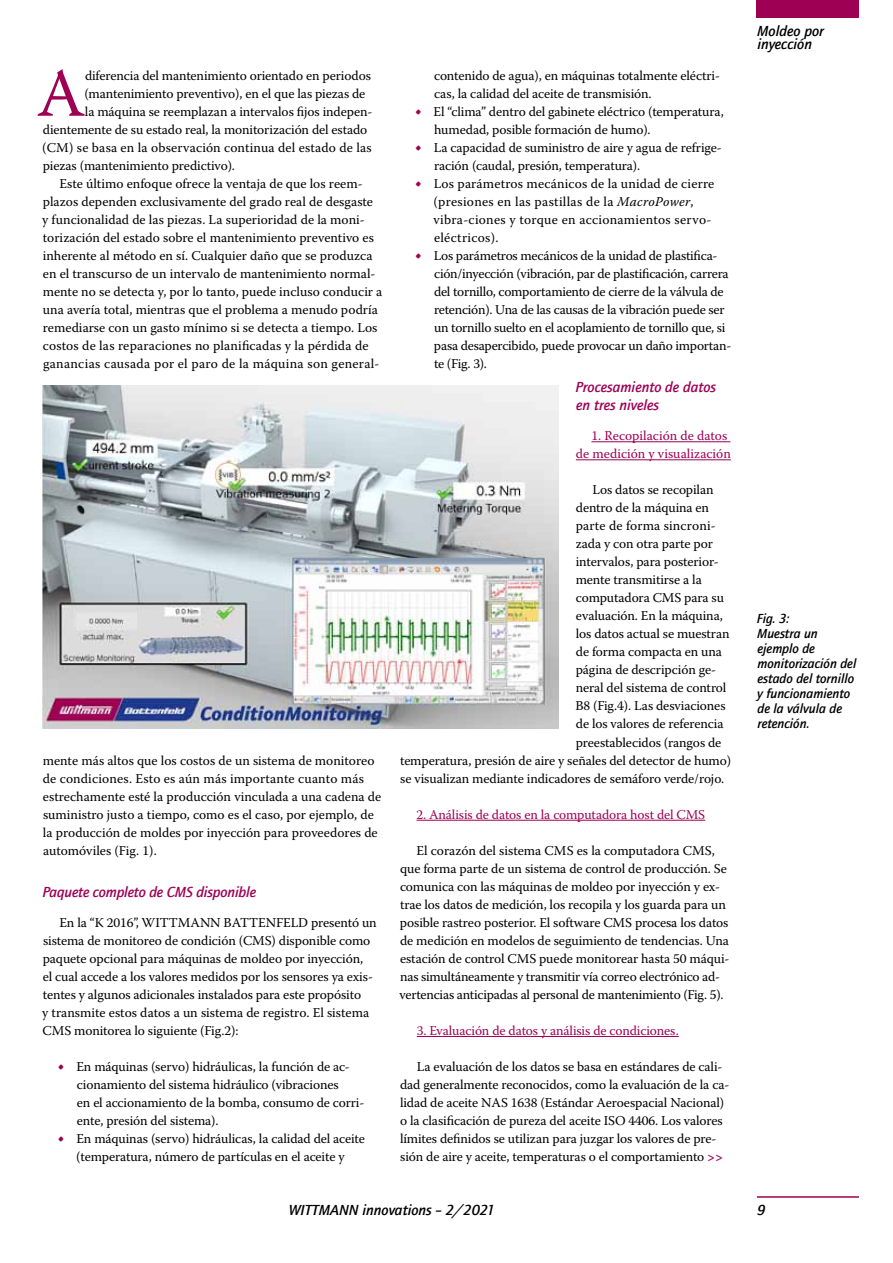
<style>
.page{position:relative;width:893px;height:1263px;background:#fff}
.page>*{position:absolute;margin:0;border:0;box-sizing:border-box;transform-origin:0 0}
.t1{font:68.25px "Warnock Pro";color:#9e0054}
.t2{font:italic 500 15px/18px "Quay Sans ITC Com";letter-spacing:-.01em;color:#9e0054}
.t3{font:italic 500 15px/13.5px "Quay Sans ITC Com";color:#000}
.t4{font:13.5px/18px "Warnock Pro";letter-spacing:-.01em;color:#000}
.t5{font:13.5px/18px "Warnock Pro";letter-spacing:.02em;color:#000}
.t6{font:13.5px/18px "Warnock Pro";letter-spacing:-.005em;color:#9e0054;text-align:right}
.t7{font:13.5px "Warnock Pro";letter-spacing:.01em;color:#000}
.t8{font:italic 500 13.5px/15px "Quay Sans ITC Com";color:#000}
.s1{font-size:18px;color:#9e0054}
.s2{font-style:italic}
.s3{font-weight:700;color:#9e0054}
</style>
<div class="page">
<div style="left:757px;top:0;width:102px;height:18px;background:#9e0054"></div>
<hr style="left:757px;top:1196px;width:102px;height:2px;background:#9e0054">
<hr style="left:591px;top:441px;width:139px;height:1px;background:#9e0054">
<hr style="left:576px;top:459px;width:155px;height:1px;background:#9e0054">
<hr style="left:416px;top:820px;width:289px;height:1px;background:#9e0054">
<hr style="left:417px;top:1036px;width:262px;height:1px;background:#9e0054">
<img style="left:43px;top:386px;width:515px;height:342px">
<h1 class="t1" style="left:37px;top:52px;width:50px">A</h1>
<p class="t4" style="left:85px;top:66px;width:287px">diferencia del mantenimiento orientado en periodos</p>
<p class="t4" style="left:84px;top:84px;width:283px">(mantenimiento preventivo), en el que las piezas de</p>
<p class="t4" style="left:85px;top:102px;width:289px">la máquina se reemplazan a intervalos fijos indepen-</p>
<p class="t4" style="left:43px;top:120px;width:326px">dientemente de su estado real, la monitorización del estado</p>
<p class="t7" style="left:42px;top:139px;width:331px">(CM) se basa en la observación continua del estado de las</p>
<p class="t4" style="left:43px;top:156px;width:194px">piezas (mantenimiento predictivo).</p>
<p class="t4" style="left:59px;top:174px;width:305px">Este último enfoque ofrece la ventaja de que los reem-</p>
<p class="t4" style="left:43px;top:192px;width:332px">plazos dependen exclusivamente del grado real de desgaste</p>
<p class="t4" style="left:42px;top:210px;width:324px">y funcionalidad de las piezas. La superioridad de la moni-</p>
<p class="t4" style="left:43px;top:228px;width:333px">torización del estado sobre el mantenimiento preventivo es</p>
<p class="t4" style="left:43px;top:246px;width:331px">inherente al método en sí. Cualquier daño que se produzca</p>
<p class="t4" style="left:43px;top:264px;width:334px">en el transcurso de un intervalo de mantenimiento normal-</p>
<p class="t4" style="left:43px;top:282px;width:341px">mente no se detecta y, por lo tanto, puede incluso conducir a</p>
<p class="t4" style="left:43px;top:300px;width:337px">una avería total, mientras que el problema a menudo podría</p>
<p class="t4" style="left:43px;top:318px;width:336px">remediarse con un gasto mínimo si se detecta a tiempo. Los</p>
<p class="t7" style="left:43px;top:337px;width:327px">costos de las reparaciones no planificadas y la pérdida de</p>
<p class="t5" style="left:43px;top:354px;width:338px">ganancias causada por el paro de la máquina son general-</p>
<p class="t4" style="left:43px;top:751px;width:340px">mente más altos que los costos de un sistema de monitoreo de condiciones. Esto es aún más importante cuanto más estrechamente esté la producción vinculada a una cadena de suministro justo a tiempo, como es el caso, por ejemplo, de la producción de moldes por inyección para proveedores de automóviles (Fig. 1).</p>
<p class="t2" style="left:43px;top:882px;width:215px">Paquete completo de CMS disponible</p>
<p class="t4" style="left:42px;top:913px;width:336px;text-indent:17px">En la “K 2016”, WITTMANN BATTENFELD presentó un sistema de monitoreo de condición (CMS) disponible como paquete opcional para máquinas de moldeo por inyección,<br>el cual accede a los valores medidos por los sensores ya exis&shy;tentes y algunos adicionales instalados para este propósito<br>y transmite estos datos a un sistema de registro. El sistema CMS monitorea lo siguiente (Fig.2):</p>
<p class="t4" style="left:77px;top:1057px;width:289px;text-indent:-19px"><span class="s1">•</span> En máquinas (servo) hidráulicas, la función de ac&shy;cionamiento del sistema hidráulico (vibraciones<br>en el accionamiento de la bomba, consumo de corri&shy;ente, presión del sistema).</p>
<p class="t4" style="left:58px;top:1129px;width:309px;text-align:center"><span class="s1">•</span> En máquinas (servo) hidráulicas, la calidad del aceite (temperatura, número de partículas en el aceite y</p>
<p class="t4" style="left:434px;top:66px;width:287px">contenido de agua), en máquinas totalmente eléctri&shy;cas, la calidad del aceite de transmisión.</p>
<p class="t4" style="left:434px;top:102px;width:291px;text-indent:-19px"><span class="s1">•</span> El “clima” dentro del gabinete eléctrico (temperatura, humedad, posible formación de humo).</p>
<p class="t4" style="left:434px;top:138px;width:289px;text-indent:-19px"><span class="s1">•</span> La capacidad de suministro de aire y agua de refrige&shy;ración (caudal, presión, temperatura).</p>
<p class="t5" style="left:433px;top:174px;width:282px;text-indent:-19px"><span class="s1">•</span> Los parámetros mecánicos de la unidad de cierre (presiones en las pastillas de la <span class="s2">MacroPower</span>, vibra-ciones y torque en accionamientos servo&shy;eléctricos).</p>
<p class="t4" style="left:434px;top:246px;width:299px;text-indent:-19px"><span class="s1">•</span> Los parámetros mecánicos de la unidad de plastifica&shy;ción/inyección (vibración, par de plastificación, carrera del tornillo, comportamiento de cierre de la válvula de retención). Una de las causas de la vibración puede ser un tornillo suelto en el acoplamiento de tornillo que, si pasa desapercibido, puede provocar un daño importan&shy;te (Fig. 3).</p>
<p class="t2" style="left:575px;top:378px;width:142px">Procesamiento de datos en tres niveles</p>
<p class="t6" style="left:576px;top:426px;width:156px">1. Recopilación de datos<br>de medición y visualización</p>
<p class="t4" style="left:592px;top:480px;width:123px">Los datos se recopilan</p>
<p class="t4" style="left:576px;top:498px;width:135px">dentro de la máquina en</p>
<p class="t7" style="left:576px;top:518px;width:142px">parte de forma sincroni-</p>
<p class="t4" style="left:576px;top:535px;width:139px">zada y con otra parte por</p>
<p class="t4" style="left:576px;top:553px;width:144px">intervalos, para posterior-</p>
<p class="t4" style="left:576px;top:571px;width:128px">mente transmitirse a la</p>
<p class="t4" style="left:576px;top:589px;width:150px">computadora CMS para su</p>
<p class="t4" style="left:576px;top:607px;width:149px">evaluación. En la máquina,</p>
<p class="t4" style="left:576px;top:625px;width:155px">los datos actual se muestran</p>
<p class="t4" style="left:576px;top:643px;width:148px">de forma compacta en una</p>
<p class="t4" style="left:576px;top:661px;width:142px">página de descripción ge-</p>
<p class="t4" style="left:576px;top:679px;width:152px">neral del sistema de control</p>
<p class="t4" style="left:575px;top:697px;width:152px">B8 (Fig.4). Las desviaciones</p>
<p class="t4" style="left:576px;top:715px;width:149px">de los valores de referencia</p>
<p class="t4" style="left:576px;top:733px;width:147px">preestablecidos (rangos de</p>
<p class="t4" style="left:400px;top:751px;width:332px">temperatura, presión de aire y señales del detector de humo)</p>
<p class="t4" style="left:400px;top:769px;width:326px">se visualizan mediante indicadores de semáforo verde/rojo.</p>
<p class="t6" style="left:416px;top:805px;width:290px">2. Análisis de datos en la computadora host del CMS</p>
<p class="t4" style="left:400px;top:841px;width:331px;text-indent:17px">El corazón del sistema CMS es la computadora CMS, que forma parte de un sistema de control de producción. Se comunica con las máquinas de moldeo por inyección y ex&shy;trae los datos de medición, los recopila y los guarda para un posible rastreo posterior. El software CMS procesa los datos de medición en modelos de seguimiento de tendencias. Una estación de control CMS puede monitorear hasta 50 máqui&shy;nas simultáneamente y transmitir vía correo electrónico ad&shy;vertencias anticipadas al personal de mantenimiento (Fig. 5).</p>
<p class="t6" style="left:417px;top:1021px;width:264px">3. Evaluación de datos y análisis de condiciones.</p>
<p class="t4" style="left:400px;top:1057px;width:331px;text-indent:17px">La evaluación de los datos se basa en estándares de cali&shy;dad generalmente reconocidos, como la evaluación de la ca&shy;lidad de aceite NAS 1638 (Estándar Aeroespacial Nacional) o la clasificación de pureza del aceite ISO 4406. Los valores límites definidos se utilizan para juzgar los valores de pre&shy;sión de aire y aceite, temperaturas o el comportamiento <span class="s3">&gt;&gt;</span></p>
<p class="t3" style="left:757px;top:24px;width:68px">Moldeo por inyección</p>
<p class="t8" style="left:757px;top:611px;width:101px">Fig. 3:<br>Muestra un ejemplo de monitorización del estado del tornillo y funcionamiento de la válvula de retención.</p>
<p class="t3" style="left:289px;top:1203px;width:208px">WITTMANN innovations – 2/2021</p>
<p class="t3" style="left:757px;top:1203px;width:10px">9</p>
</div>
